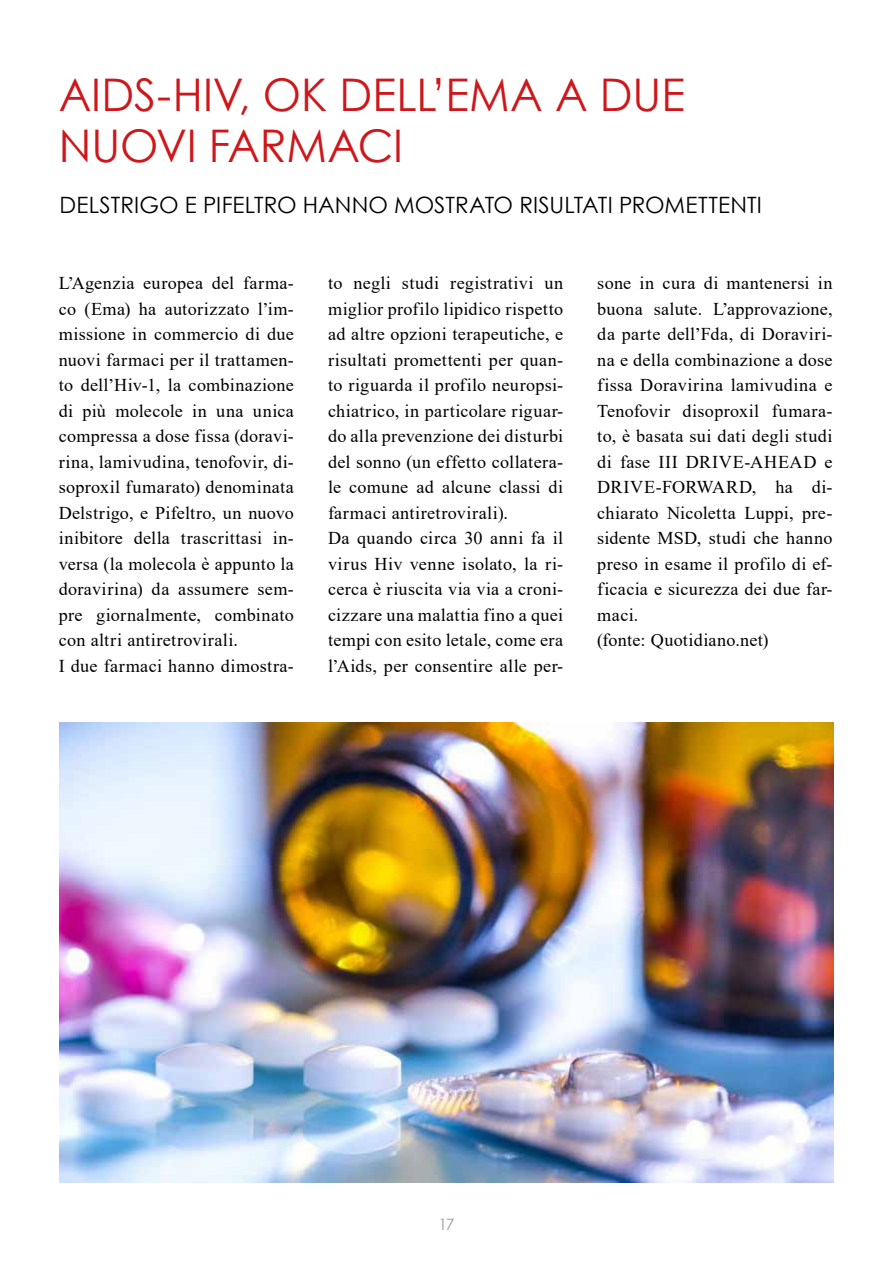
<style>
.page{position:relative;width:893px;height:1263px;background:#fff}
.page>*{position:absolute;margin:0;border:0;box-sizing:border-box;transform-origin:0 0}
.t1{font:45px/51px "Century Gothic";color:#cd171a}
.t2{font:22.5px "Century Gothic";color:#000}
.t3{font:18px/25.5px "Times New Roman";letter-spacing:.02em;color:#000}
.t4{font:15.75px "Century Gothic";color:#9d9d9c}
</style>
<div class="page">
<img style="left:60px;top:722px;width:773px;height:460px">
<h1 class="t1" style="left:59px;top:68px;width:628px">AIDS-HIV, OK DELL’EMA A DUE<br>NUOVI FARMACI</h1>
<p class="t2" style="left:60px;top:189px;width:28px">DELSTRI</p>
<p class="t2" style="left:139px;top:189px;width:89px">GO E PIFELTRO</p>
<p class="t2" style="left:303px;top:189px;width:18px">HANNO</p>
<p class="t2" style="left:394px;top:189px;width:16px">MOSTRATO</p>
<p class="t2" style="left:519px;top:189px;width:11px">RISULTATI</p>
<p class="t2" style="left:619px;top:189px;width:14px">PROMETTENTI</p>
<p class="t3" style="left:59px;top:270px;width:237px">L’Agenzia europea del farma&shy;co (Ema) ha autorizzato l’im&shy;missione in commercio di due nuovi farmaci per il trattamen&shy;to dell’Hiv-1, la combinazione di più molecole in una unica compressa a dose fissa (doravi&shy;rina, lamivudina, tenofovir, di&shy;soproxil fumarato) denominata<br>Delstrigo, e Pifeltro, un nuovo inibitore della trascrittasi in&shy;versa (la molecola è appunto la doravirina) da assumere sem&shy;pre giornalmente, combinato con altri antiretrovirali.<br>I due farmaci hanno dimostra-</p>
<p class="t3" style="left:328px;top:270px;width:237px">to negli studi registrativi un miglior profilo lipidico rispetto ad altre opzioni terapeutiche, e risultati promettenti per quan&shy;to riguarda il profilo neuropsi&shy;chiatrico, in particolare riguar&shy;do alla prevenzione dei disturbi del sonno (un effetto collatera&shy;le comune ad alcune classi di farmaci antiretrovirali).<br>Da quando circa 30 anni fa il virus Hiv venne isolato, la ri&shy;cerca è riuscita via via a croni&shy;cizzare una malattia fino a quei tempi con esito letale, come era l’Aids, per consentire alle per-</p>
<p class="t3" style="left:597px;top:270px;width:237px">sone in cura di mantenersi in buona salute. L’approvazione, da parte dell’Fda, di Doraviri&shy;na e della combinazione a dose fissa Doravirina lamivudina e<br>Tenofovir disoproxil fumara&shy;to, è basata sui dati degli studi di fase III DRIVE-AHEAD e<br>DRIVE-FORWARD, ha di&shy;chiarato Nicoletta Luppi, pre&shy;sidente MSD, studi che hanno preso in esame il profilo di ef&shy;ficacia e sicurezza dei due far&shy;maci.<br>(fonte: Quotidiano.net)</p>
<p class="t4" style="left:438px;top:1213px;width:18px">17</p>
</div>
